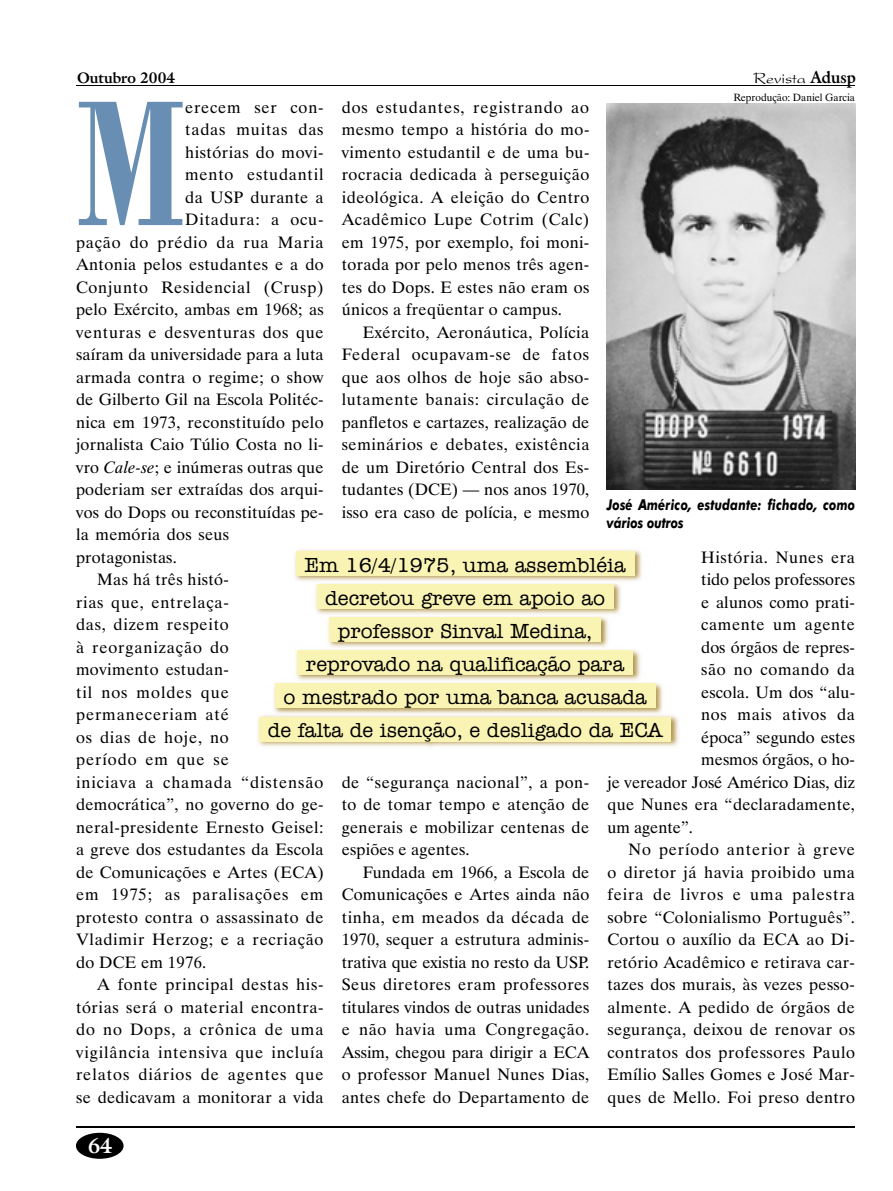
<style>
.page{position:relative;width:893px;height:1191px;background:#fff}
.page>*{position:absolute;margin:0;border:0;box-sizing:border-box;transform-origin:0 0}
.t1{font:700 189.6px "Bodoni BT";color:#688eb4;scale:.7 1}
.t2{font:500 21px/33px "Amer Typewriter IT Cby BT";color:#000;text-align:center}
.t3{font:700 21px "Galliard IT Cby BT";color:#fff}
.t4{font:16.5px/22.5px "Dutch 801 BT";letter-spacing:.025em;color:#000;text-align:justify}
.t5{font:16.5px "Dutch 801 BT";letter-spacing:.045em;color:#000}
.t6{font:16.5px "Dutch 801 BT";letter-spacing:.055em;color:#000}
.t7{font:16.5px "Dutch 801 BT";color:#000}
.t8{font:16.5px "Dutch 801 BT";letter-spacing:.05em;color:#000}
.t9{font:16.5px "Dutch 801 BT";letter-spacing:.005em;color:#000}
.t10{font:16.5px "President";color:#000}
.t11{font:italic 700 15px/18px "Futura BT";letter-spacing:.01em;color:#000;scale:.8 1}
.t12{font:700 15px "Galliard IT Cby BT";color:#000}
.t13{font:10.5px "Dutch 801 BT";color:#000}
.s1{font-family:"Galliard IT Cby BT";font-weight:700}
.s2{font-style:italic}
</style>
<div class="page">
<hr style="left:76px;top:1126px;width:779px;height:2px;background:#000">
<div style="left:76px;top:1132px;width:48px;height:26px;background:#000;border-radius:50%"></div>
<hr style="left:76px;top:85px;width:779px;height:1px;background:#000">
<img style="left:607px;top:104px;width:248px;height:385px">
<img style="left:258px;top:549px;width:421px;height:198px">
<div style="left:296px;top:552px;width:338px;height:24px;background:#faf4b4"></div>
<div style="left:317px;top:585px;width:296px;height:24px;background:#faf4b4"></div>
<div style="left:329px;top:618px;width:272px;height:24px;background:#faf4b4"></div>
<div style="left:297px;top:651px;width:336px;height:24px;background:#faf4b4"></div>
<div style="left:275px;top:684px;width:380px;height:24px;background:#faf4b4"></div>
<div style="left:259px;top:717px;width:412px;height:24px;background:#faf4b4"></div>
<p class="t12" style="left:77px;top:68px;width:100px">Outubro 2004</p>
<p class="t10" style="left:754px;top:69px;width:104px">Revista <span class="s1">Adusp</span></p>
<h1 class="t1" style="left:76px;top:45px;width:158px">M</h1>
<p class="t5" style="left:185px;top:97px;width:140px">erecem ser con-</p>
<p class="t13" style="left:733px;top:91px;width:123px">Reprodução: Daniel Garcia</p>
<p class="t4" style="left:342px;top:95px;width:249px">dos estudantes, registrando ao mesmo tempo a história do mo&shy;vimento estudantil e de uma bu&shy;rocracia dedicada à perseguição ideológica. A eleição do Centro Acadêmico Lupe Cotrim (Calc) em 1975, por exemplo, foi moni&shy;torada por pelo menos três agen&shy;tes do Dops. E estes não eram os únicos a freqüentar o campus.</p>
<p class="t4" style="left:342px;top:320px;width:249px;text-indent:21px">Exército, Aeronáutica, Polícia Federal ocupavam-se de fatos que aos olhos de hoje são abso&shy;lutamente banais: circulação de panfletos e cartazes, realização de seminários e debates, existência de um Diretório Central dos Es&shy;tudantes (DCE) — nos anos 1970, isso era caso de polícia, e mesmo</p>
<p class="t5" style="left:185px;top:119px;width:140px">tadas muitas das</p>
<p class="t4" style="left:185px;top:140px;width:140px">histórias do movi-</p>
<p class="t5" style="left:185px;top:164px;width:140px">mento estudantil</p>
<p class="t4" style="left:185px;top:185px;width:140px">da USP durante a</p>
<p class="t5" style="left:185px;top:209px;width:140px">Ditadura: a ocu-</p>
<p class="t5" style="left:76px;top:232px;width:249px">pação do prédio da rua Maria</p>
<p class="t4" style="left:76px;top:253px;width:249px">Antonia pelos estudantes e a do</p>
<p class="t5" style="left:76px;top:277px;width:249px">Conjunto Residencial (Crusp)</p>
<p class="t4" style="left:76px;top:298px;width:249px">pelo Exército, ambas em 1968; as</p>
<p class="t5" style="left:76px;top:322px;width:249px">venturas e desventuras dos que</p>
<p class="t4" style="left:76px;top:343px;width:249px">saíram da universidade para a luta</p>
<p class="t4" style="left:76px;top:365px;width:249px">armada contra o regime; o show</p>
<p class="t4" style="left:76px;top:388px;width:249px">de Gilberto Gil na Escola Politéc-</p>
<p class="t4" style="left:76px;top:410px;width:249px">nica em 1973, reconstituído pelo</p>
<p class="t4" style="left:76px;top:433px;width:249px">jornalista Caio Túlio Costa no li-</p>
<p class="t4" style="left:76px;top:455px;width:249px">vro <span class="s2">Cale-se</span>; e inúmeras outras que</p>
<p class="t4" style="left:76px;top:478px;width:249px">poderiam ser extraídas dos arqui-</p>
<p class="t4" style="left:76px;top:500px;width:249px">vos do Dops ou reconstituídas pe-</p>
<p class="t4" style="left:76px;top:523px;width:154px">la memória dos seus</p>
<p class="t4" style="left:76px;top:545px;width:102px">protagonistas.</p>
<p class="t4" style="left:97px;top:568px;width:133px">Mas há três histó-</p>
<p class="t5" style="left:76px;top:592px;width:154px">rias que, entrelaça-</p>
<p class="t5" style="left:76px;top:614px;width:154px">das, dizem respeito</p>
<p class="t6" style="left:76px;top:637px;width:154px">à reorganização do</p>
<p class="t4" style="left:76px;top:658px;width:154px">movimento estudan-</p>
<p class="t6" style="left:76px;top:682px;width:154px">til nos moldes que</p>
<p class="t6" style="left:76px;top:704px;width:154px">permaneceriam até</p>
<p class="t8" style="left:76px;top:727px;width:154px">os dias de hoje, no</p>
<p class="t6" style="left:76px;top:749px;width:154px">período em que se</p>
<p class="t6" style="left:76px;top:772px;width:249px">iniciava a chamada “distensão</p>
<p class="t4" style="left:76px;top:793px;width:249px">democrática”, no governo do ge-</p>
<p class="t4" style="left:76px;top:815px;width:249px">neral-presidente Ernesto Geisel:</p>
<p class="t4" style="left:76px;top:838px;width:249px">a greve dos estudantes da Escola</p>
<p class="t4" style="left:76px;top:860px;width:249px">de Comunicações e Artes (ECA)</p>
<p class="t6" style="left:76px;top:884px;width:249px">em 1975; as paralisações em</p>
<p class="t4" style="left:76px;top:905px;width:249px">protesto contra o assassinato de</p>
<p class="t5" style="left:76px;top:929px;width:249px">Vladimir Herzog; e a recriação</p>
<p class="t4" style="left:76px;top:950px;width:132px">do DCE em 1976.</p>
<p class="t5" style="left:97px;top:974px;width:228px">A fonte principal destas his-</p>
<p class="t4" style="left:76px;top:995px;width:249px">tórias será o material encontra-</p>
<p class="t6" style="left:76px;top:1019px;width:249px">do no Dops, a crônica de uma</p>
<p class="t6" style="left:76px;top:1042px;width:249px">vigilância intensiva que incluía</p>
<p class="t6" style="left:76px;top:1064px;width:249px">relatos diários de agentes que</p>
<p class="t4" style="left:76px;top:1085px;width:249px">se dedicavam a monitorar a vida</p>
<p class="t11" style="left:607px;top:495px;width:312px">José Américo, estudante: fichado, como vários outros</p>
<p class="t4" style="left:701px;top:545px;width:155px">História. Nunes era</p>
<p class="t7" style="left:701px;top:569px;width:155px">tido pelos professores</p>
<p class="t4" style="left:701px;top:590px;width:155px">e alunos como prati-</p>
<p class="t4" style="left:701px;top:613px;width:155px">camente um agente</p>
<p class="t7" style="left:701px;top:637px;width:155px">dos órgãos de repres-</p>
<p class="t4" style="left:701px;top:658px;width:155px">são no comando da</p>
<p class="t9" style="left:701px;top:682px;width:155px">escola. Um dos “alu-</p>
<p class="t4" style="left:701px;top:703px;width:155px">nos mais ativos da</p>
<p class="t7" style="left:701px;top:727px;width:155px">época” segundo estes</p>
<p class="t7" style="left:701px;top:749px;width:155px">mesmos órgãos, o ho-</p>
<p class="t7" style="left:607px;top:772px;width:249px">je vereador José Américo Dias, diz</p>
<p class="t4" style="left:607px;top:793px;width:249px">que Nunes era “declaradamente,</p>
<p class="t7" style="left:607px;top:817px;width:87px">um agente”.</p>
<p class="t8" style="left:629px;top:839px;width:228px">No período anterior à greve</p>
<p class="t4" style="left:607px;top:860px;width:249px">o diretor já havia proibido uma</p>
<p class="t6" style="left:607px;top:884px;width:249px">feira de livros e uma palestra</p>
<p class="t4" style="left:607px;top:905px;width:249px">sobre “Colonialismo Português”.</p>
<p class="t4" style="left:607px;top:928px;width:249px">Cortou o auxílio da ECA ao Di-</p>
<p class="t4" style="left:607px;top:950px;width:249px">retório Acadêmico e retirava car-</p>
<p class="t4" style="left:607px;top:973px;width:249px">tazes dos murais, às vezes pesso-</p>
<p class="t4" style="left:607px;top:995px;width:249px">almente. A pedido de órgãos de</p>
<p class="t4" style="left:607px;top:1018px;width:249px">segurança, deixou de renovar os</p>
<p class="t4" style="left:607px;top:1040px;width:249px">contratos dos professores Paulo</p>
<p class="t4" style="left:607px;top:1063px;width:249px">Emílio Salles Gomes e José Mar-</p>
<p class="t4" style="left:607px;top:1085px;width:249px">ques de Mello. Foi preso dentro</p>
<p class="t2" style="left:268px;top:548px;width:396px">Em 16/4/1975, uma assembléia decretou greve em apoio ao<br>professor Sinval Medina,<br>reprovado na qualificação para<br>o mestrado por uma banca acusada<br>de falta de isenção, e desligado da ECA</p>
<p class="t4" style="left:342px;top:770px;width:249px">de “segurança nacional”, a pon&shy;to de tomar tempo e atenção de generais e mobilizar centenas de espiões e agentes.</p>
<p class="t4" style="left:342px;top:860px;width:249px;text-indent:21px">Fundada em 1966, a Escola de Comunicações e Artes ainda não tinha, em meados da década de 1970, sequer a estrutura adminis&shy;trativa que existia no resto da USP.<br>Seus diretores eram professores titulares vindos de outras unidades e não havia uma Congregação.<br>Assim, chegou para dirigir a ECA o professor Manuel Nunes Dias, antes chefe do Departamento de</p>
<p class="t3" style="left:88px;top:1131px;width:26px">64</p>
</div>
